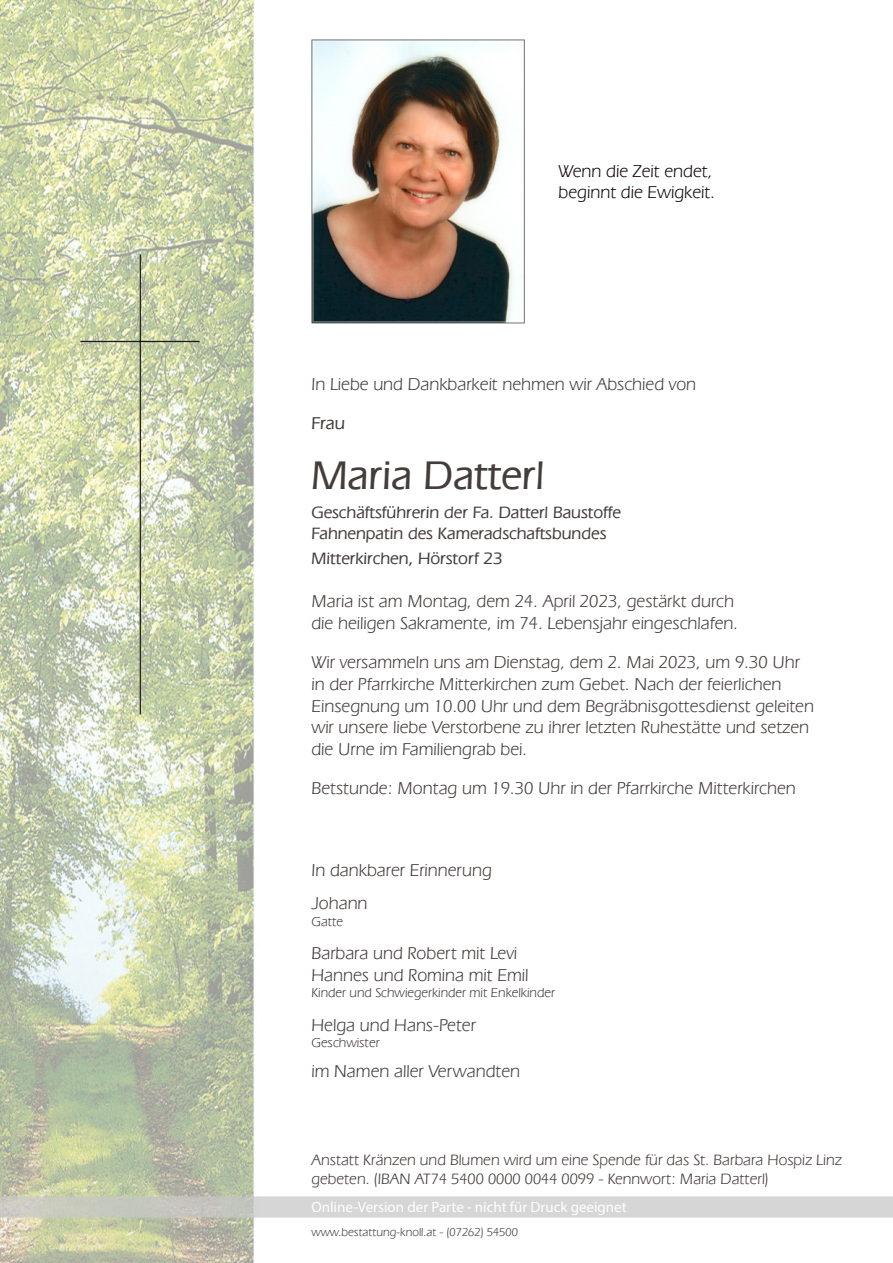
<style>
.page{position:relative;width:893px;height:1263px;background:#fff}
.page>*{position:absolute;margin:0;border:0;box-sizing:border-box;transform-origin:0 0}
.t1{font:500 42px "Eras IT Cby BT";color:#443d3a}
.t2{font:18px/21.6px "Eras IT Cby BT";color:#443d3a}
.t3{font:18px/21.6px "Eras IT Cby BT";color:#100806}
.t4{font:500 18px "Eras IT Cby BT";color:#443d3a}
.t5{font:500 17.25px/20.7px "Eras IT Cby BT";color:#443d3a}
.t6{font:15.75px/18.9px "Eras IT Cby BT";color:#443d3a}
.t7{font:15px "Myriad Pro";color:#fff}
.t8{font:13.5px "Eras IT Cby BT";color:#443d3a}
.t9{font:12px "Eras IT Cby BT";color:#404040}
</style>
<div class="page">
<img style="left:0;top:0;width:893px;height:1263px">
<img style="left:80px;top:255px;width:119px;height:460px">
<img style="left:0;top:1197px;width:893px;height:20px">
<img style="left:311px;top:39px;width:213px;height:285px">
<p class="t3" style="left:559px;top:161px;width:158px">Wenn die Zeit endet, beginnt die Ewigkeit.</p>
<p class="t2" style="left:311px;top:374px;width:386px">In Liebe und Dankbarkeit nehmen wir Abschied von</p>
<p class="t4" style="left:311px;top:415px;width:35px">Frau</p>
<h1 class="t1" style="left:311px;top:457px;width:235px">Maria Datterl</h1>
<p class="t5" style="left:311px;top:503px;width:311px">Geschäftsführerin der Fa. Datterl Baustoffe<br>Fahnenpatin des Kameradschaftsbundes</p>
<p class="t5" style="left:311px;top:550px;width:193px">Mitterkirchen, Hörstorf 23</p>
<p class="t2" style="left:311px;top:592px;width:428px">Maria ist am Montag, dem 24. April 2023, gestärkt durch die heiligen Sakramente, im 74. Lebensjahr eingeschlafen.</p>
<p class="t2" style="left:311px;top:653px;width:504px">Wir versammeln uns am Dienstag, dem 2. Mai 2023, um 9.30 Uhr in der Pfarrkirche Mitterkirchen zum Gebet. Nach der feierlichen Einsegnung um 10.00 Uhr und dem Begräbnisgottesdienst geleiten wir unsere liebe Verstorbene zu ihrer letzten Ruhestätte und setzen die Urne im Familiengrab bei.</p>
<p class="t2" style="left:311px;top:779px;width:486px">Betstunde: Montag um 19.30 Uhr in der Pfarrkirche Mitterkirchen</p>
<p class="t2" style="left:311px;top:854px;width:182px;line-height:33.6px">In dankbarer Erinnerung<br>Johann</p>
<p class="t8" style="left:311px;top:915px;width:33px">Gatte</p>
<p class="t2" style="left:311px;top:944px;width:218px">Barbara und Robert mit Levi<br>Hannes und Romina mit Emil</p>
<p class="t8" style="left:311px;top:987px;width:245px">Kinder und Schwiegerkinder mit Enkelkinder</p>
<p class="t2" style="left:311px;top:1015px;width:166px">Helga und Hans-Peter</p>
<p class="t8" style="left:311px;top:1036px;width:70px">Geschwister</p>
<p class="t2" style="left:311px;top:1062px;width:210px">im Namen aller Verwandten</p>
<p class="t6" style="left:311px;top:1152px;width:532px">Anstatt Kränzen und Blumen wird um eine Spende für das St. Barbara Hospiz Linz gebeten. (IBAN AT74 5400 0000 0044 0099 - Kennwort: Maria Datterl)</p>
<p class="t7" style="left:311px;top:1200px;width:317px">Online-Version der Parte - nicht für Druck geeignet</p>
<p class="t9" style="left:311px;top:1227px;width:208px">www.bestattung-knoll.at - (07262) 54500</p>
</div>
